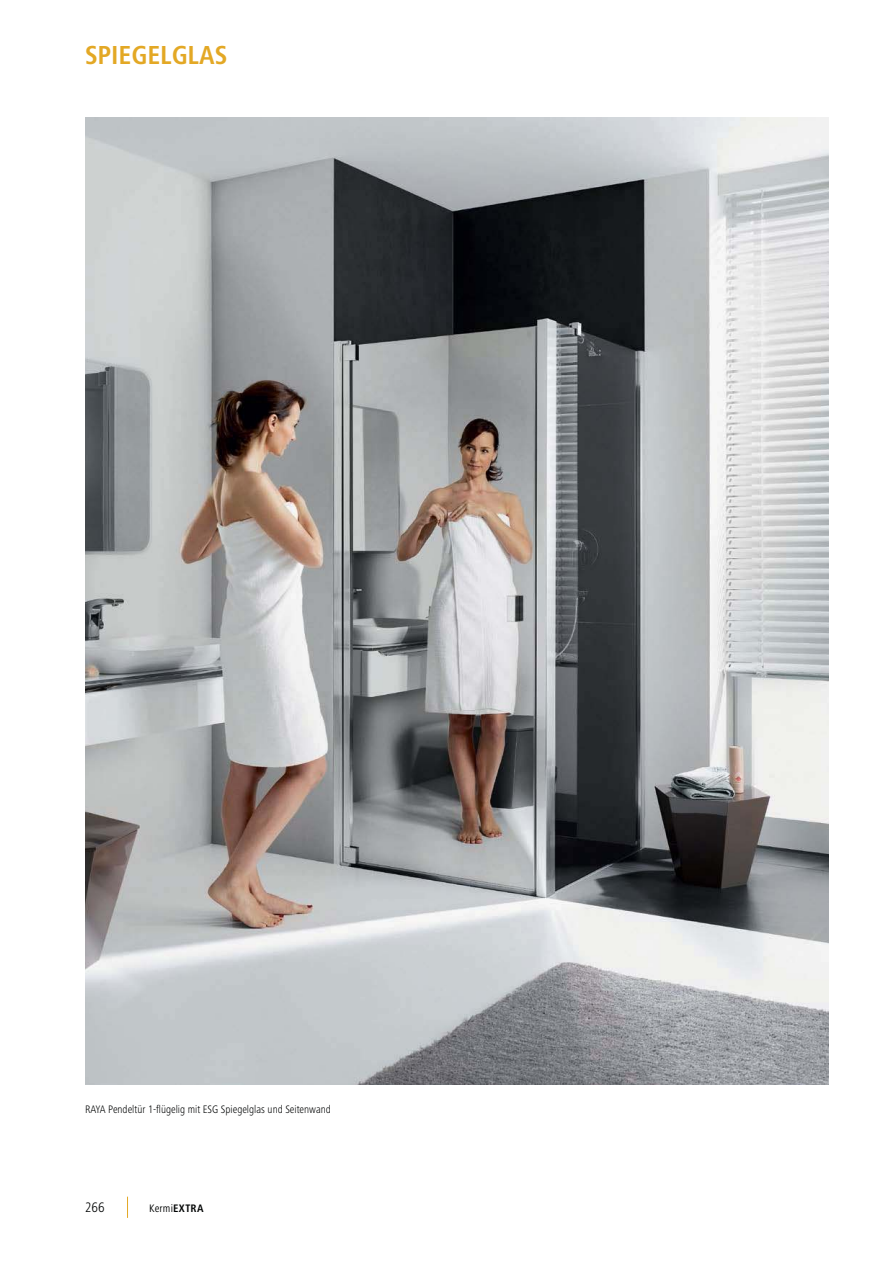
<style>
.page{position:relative;width:893px;height:1263px;background:#fff}
.page>*{position:absolute;margin:0;border:0;box-sizing:border-box;transform-origin:0 0}
.t1{font:700 condensed 27px "Frutiger Next LTW1 G";color:#e3a825}
.t2{font:300 condensed 14.25px "Frutiger Next LTW1 G";color:#000303}
.t3{font:300 condensed 11.25px "Frutiger Next LTW1 G";color:#000303}
.t4{font:condensed 11.25px "Frutiger Next LTW1 G";letter-spacing:.015em;color:#000303}
.s1{font-weight:700}
</style>
<div class="page">
<img style="left:85px;top:117px;width:744px;height:967px">
<svg style="left:127px;top:1197px;width:1px;height:21px"></svg>
<h1 class="t1" style="left:85px;top:40px;width:144px">SPIEGELGLAS</h1>
<p class="t3" style="left:85px;top:1103px;width:247px">RAYA Pendeltür 1-flügelig mit ESG Spiegelglas und Seitenwand</p>
<p class="t2" style="left:85px;top:1199px;width:21px">266</p>
<p class="t4" style="left:149px;top:1202px;width:56px">Kermi<span class="s1">EXTRA</span></p>
</div>
